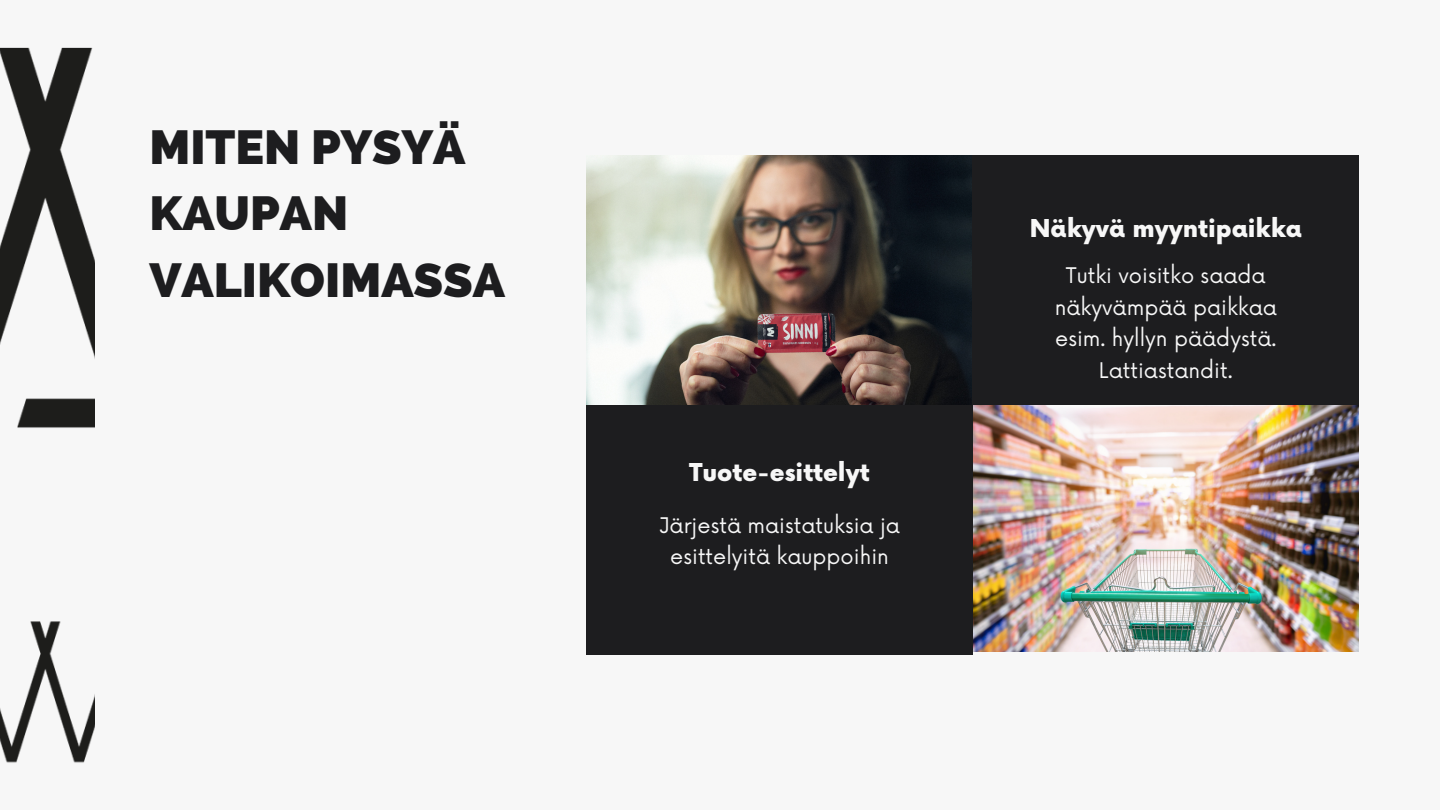
<style>
.page{position:relative;width:1440px;height:810px;background:#f7f7f7}
.page>*{position:absolute;margin:0;border:0;box-sizing:border-box;transform-origin:0 0}
.t1{font:800 48px/66.8px "Raleway";color:#1d1d1f}
.t2{font:900 24px "Now";color:#f7f7f7}
.t3{font:21px/31.5px "Now";color:#f7f7f7;text-align:center}
</style>
<div class="page">
<img style="left:973px;top:405px;width:386px;height:247px">
<img style="left:586px;top:155px;width:387px;height:250px">
<img style="left:0;top:47px;width:94px;height:716px">
<div style="left:586px;top:405px;width:387px;height:250px;background:#1d1d1f"></div>
<div style="left:973px;top:155px;width:386px;height:250px;background:#1d1d1f"></div>
<p class="t1" style="left:149px;top:113px;width:357px">MITEN PYSYÄ<br>KAUPAN<br>VALIKOIMASSA</p>
<p class="t2" style="left:690px;top:459px;width:182px">Tuote-esittelyt</p>
<p class="t3" style="left:659px;top:510px;width:242px">Järjestä maistatuksia ja esittelyitä kauppoihin</p>
<p class="t2" style="left:1030px;top:215px;width:274px">Näkyvä myyntipaikka</p>
<p class="t3" style="left:1055px;top:261px;width:224px">Tutki voisitko saada näkyvämpää paikkaa esim. hyllyn päädystä.</p>
<p class="t3" style="left:1099px;top:356px;width:135px">Lattiastandit.</p>
</div>
